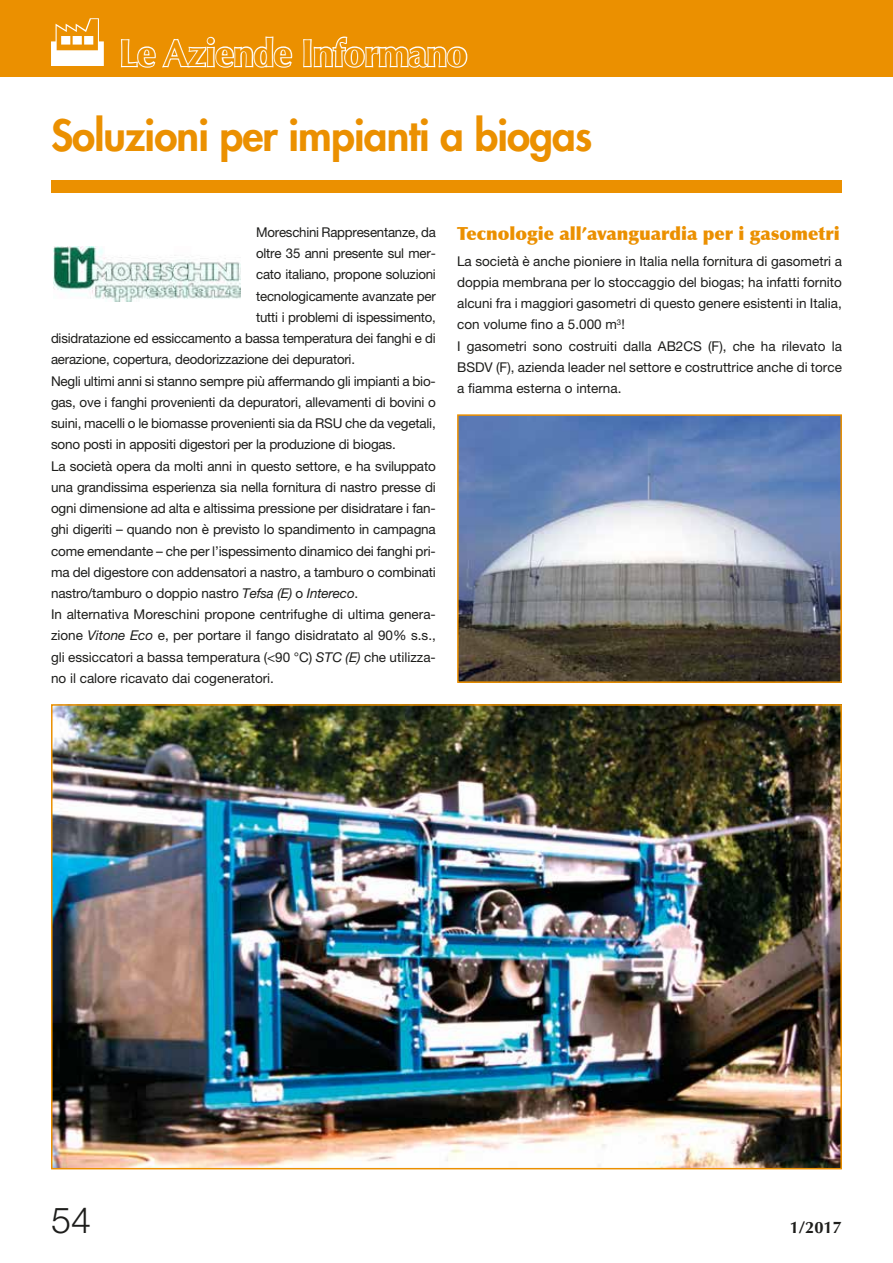
<style>
.page{position:relative;width:893px;height:1263px;background:#fff}
.page>*{position:absolute;margin:0;border:0;box-sizing:border-box;transform-origin:0 0}
.t1{font:800 42px "Futura";letter-spacing:-.02em;color:#eb9000}
.t2{font:700 37.5px "Optima";letter-spacing:-.02em;color:#eb9000}
.t3{font:300 36px "Helvetica Neue";color:#1d1d1b}
.t4{font:900 18px "Optima";color:#eb9000}
.t5{font:700 16.5px "Optima";color:#1d1d1b}
.t6{font:13.5px/21.3px "Helvetica Neue";letter-spacing:-.015em;color:#1d1d1b}
.s1{font-style:italic}
</style>
<div class="page">
<div style="left:0;top:0;width:893px;height:77px;background:#eb9000"></div>
<svg style="left:120px;top:36px;width:173px;height:32px"></svg>
<svg style="left:303px;top:36px;width:165px;height:32px"></svg>
<svg style="left:51px;top:18px;width:53px;height:48px"></svg>
<div style="left:51px;top:180px;width:791px;height:13px;background:#eb9000"></div>
<img style="left:54px;top:247px;width:187px;height:54px">
<img style="left:54px;top:707px;width:785px;height:459px">
<div style="left:51px;top:704px;width:791px;height:465px;border:2px solid #eb9000"></div>
<img style="left:460px;top:417px;width:379px;height:263px">
<div style="left:457px;top:414px;width:385px;height:269px;border:2px solid #eb9000"></div>
<h2 class="t2" style="left:119px;top:31px;width:350px">Le Aziende Informano</h2>
<h1 class="t1" style="left:51px;top:107px;width:543px">Soluzioni per impianti a biogas</h1>
<p class="t6" style="left:256px;top:221px;width:181px">Moreschini Rappresentanze, da</p>
<p class="t6" style="left:256px;top:242px;width:181px">oltre 35 anni presente sul mer-</p>
<p class="t6" style="left:256px;top:264px;width:181px">cato italiano, propone soluzioni</p>
<p class="t6" style="left:256px;top:285px;width:181px">tecnologicamente avanzate per</p>
<p class="t6" style="left:256px;top:306px;width:181px">tutti i problemi di ispessimento,</p>
<p class="t6" style="left:51px;top:327px;width:386px">disidratazione ed essiccamento a bassa temperatura dei fanghi e di</p>
<p class="t6" style="left:51px;top:349px;width:306px">aerazione, copertura, deodorizzazione dei depuratori.</p>
<p class="t6" style="left:51px;top:370px;width:386px">Negli ultimi anni si stanno sempre più affermando gli impianti a bio-</p>
<p class="t6" style="left:51px;top:391px;width:386px">gas, ove i fanghi provenienti da depuratori, allevamenti di bovini o</p>
<p class="t6" style="left:51px;top:412px;width:386px">suini, macelli o le biomasse provenienti sia da RSU che da vegetali,</p>
<p class="t6" style="left:51px;top:434px;width:346px">sono posti in appositi digestori per la produzione di biogas.</p>
<p class="t6" style="left:51px;top:455px;width:386px">La società opera da molti anni in questo settore, e ha sviluppato</p>
<p class="t6" style="left:51px;top:476px;width:386px">una grandissima esperienza sia nella fornitura di nastro presse di</p>
<p class="t6" style="left:51px;top:497px;width:386px">ogni dimensione ad alta e altissima pressione per disidratare i fan-</p>
<p class="t6" style="left:51px;top:519px;width:386px">ghi digeriti – quando non è previsto lo spandimento in campagna</p>
<p class="t6" style="left:51px;top:540px;width:386px">come emendante – che per l’ispessimento dinamico dei fanghi pri-</p>
<p class="t6" style="left:51px;top:561px;width:386px">ma del digestore con addensatori a nastro, a tamburo o combinati</p>
<p class="t6" style="left:51px;top:582px;width:309px">nastro/tamburo o doppio nastro <span class="s1">Tefsa (E)</span> o <span class="s1">Intereco</span>.</p>
<p class="t6" style="left:51px;top:603px;width:386px">In alternativa Moreschini propone centrifughe di ultima genera-</p>
<p class="t6" style="left:51px;top:625px;width:386px">zione <span class="s1">Vitone Eco</span> e, per portare il fango disidratato al 90% s.s.,</p>
<p class="t6" style="left:51px;top:646px;width:386px">gli essiccatori a bassa temperatura (&lt;90 °C) <span class="s1">STC (E)</span> che utilizza-</p>
<p class="t6" style="left:51px;top:667px;width:224px">no il calore ricavato dai cogeneratori.</p>
<h3 class="t4" style="left:457px;top:223px;width:384px">Tecnologie all’avanguardia per i gasometri</h3>
<p class="t6" style="left:457px;top:250px;width:386px">La società è anche pioniere in Italia nella fornitura di gasometri a doppia membrana per lo stoccaggio del biogas; ha infatti fornito alcuni fra i maggiori gasometri di questo genere esistenti in Italia, con volume fino a 5.000 m<sup>3</sup>!<br>I gasometri sono costruiti dalla AB2CS (F), che ha rilevato la BSDV (F), azienda leader nel settore e costruttrice anche di torce a fiamma esterna o interna.</p>
<h3 class="t3" style="left:51px;top:1198px;width:42px">54</h3>
<p class="t5" style="left:790px;top:1218px;width:54px">1/2017</p>
</div>
